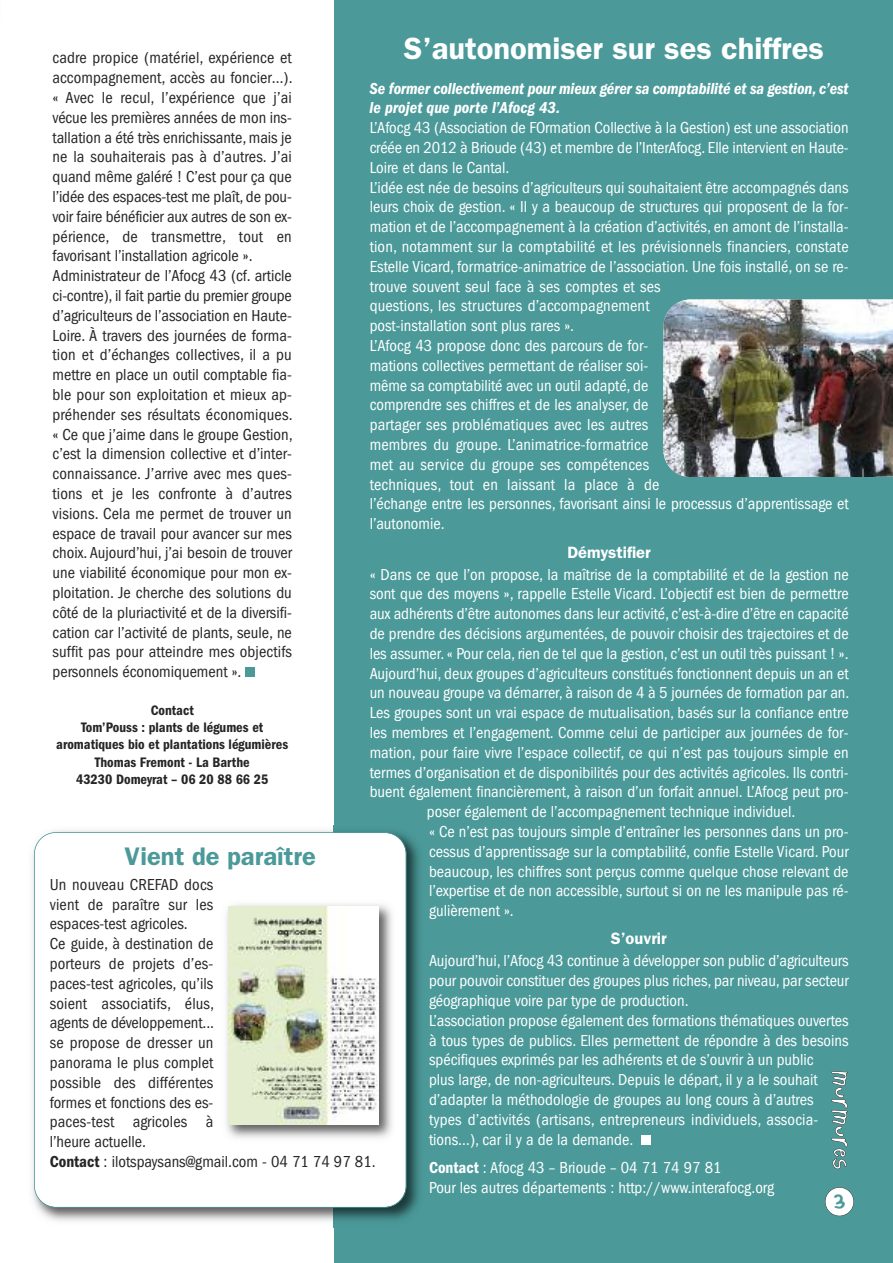
<style>
.page{position:relative;width:893px;height:1263px;background:#fff}
.page>*{position:absolute;margin:0;border:0;box-sizing:border-box;transform-origin:0 0}
.t1{font:600 30.9px "ITC Franklin Gothic Std";color:#fff}
.t2{font:600 25.5px "ITC Franklin Gothic Std";color:#4b9999}
.t3{font:condensed 16.5px/19.8px "ITC Franklin Gothic Std";color:#fff}
.t4{font:condensed 16.5px/19.8px "ITC Franklin Gothic Std";color:#272627}
.t5{font:16.5px/19.8px "ITC Franklin Gothic Std Dm Cd It";letter-spacing:-.005em;color:#fff}
.t6{font:600 16.5px "ITC Franklin Gothic Std";color:#fff}
.t7{font:15.15px "Childs Play Age Six";color:#4b9999}
.t8{font:14.25px/17.1px "ITC Franklin Gothic Std Dm Cd";color:#272627;text-align:center}
.s1{font-family:"ITC Franklin Gothic Std Dm Cd";font-stretch:normal}
</style>
<div class="page">
<div style="left:334px;top:0;width:559px;height:1263px;background:#4b9999"></div>
<div style="left:641px;top:1135px;width:10px;height:9px;background:#fff"></div>
<div style="left:245px;top:667px;width:10px;height:10px;background:#4b9999"></div>
<img style="left:32px;top:825px;width:387px;height:402px">
<div style="left:35px;top:833px;width:371px;height:374px;background:#fff;border-radius:21px"></div>
<div style="left:34px;top:832px;width:373px;height:376px;border:2px solid #4b9999;border-radius:22px"></div>
<img style="left:663px;top:299px;width:230px;height:178px">
<img style="left:226px;top:904px;width:166px;height:234px">
<img style="left:228px;top:907px;width:150px;height:218px">
<div style="left:825px;top:1187px;width:29px;height:29px;background:#fff;border-radius:50%"></div>
<div style="left:825px;top:1187px;width:29px;height:29px;border:1px solid #272627;border-radius:50%"></div>
<svg style="left:831px;top:1071px;width:17px;height:98px"></svg>
<p class="t4" style="left:53px;top:49px;width:241px">cadre propice (matériel, expérience et</p>
<h1 class="t1" style="left:404px;top:38px;width:421px">S’autonomiser sur ses chiffres</h1>
<p class="t4" style="left:53px;top:69px;width:242px">accompagnement, accès au foncier…). « Avec le recul, l’expérience que j’ai vécue les premières années de mon ins&shy;tallation a été très enrichissante, mais je ne la souhaiterais pas à d’autres. J’ai quand même galéré ! C’est pour ça que l’idée des espaces-test me plaît, de pou&shy;voir faire bénéficier aux autres de son ex&shy;périence, de transmettre, tout en favorisant l’installation agricole ».<br>Administrateur de l’Afocg 43 (cf. article ci-contre), il fait partie du premier groupe d’agriculteurs de l’association en Haute-Loire. À travers des journées de forma&shy;tion et d’échanges collectives, il a pu mettre en place un outil comptable fia&shy;ble pour son exploitation et mieux ap&shy;préhender ses résultats économiques. « Ce que j’aime dans le groupe Gestion, c’est la dimension collective et d’inter&shy;connaissance. J’arrive avec mes ques&shy;tions et je les confronte à d’autres visions. Cela me permet de trouver un espace de travail pour avancer sur mes choix. Aujourd’hui, j’ai besoin de trouver une viabilité économique pour mon ex&shy;ploitation. Je cherche des solutions du côté de la pluriactivité et de la diversifi&shy;cation car l’activité de plants, seule, ne suffit pas pour atteindre mes objectifs personnels économiquement ».</p>
<p class="t8" style="left:56px;top:703px;width:233px">Contact<br>Tom’Pouss : plants de légumes et aromatiques bio et plantations légumières<br>Thomas Fremont - La Barthe<br>43230 Domeyrat – 06 20 88 66 25</p>
<p class="t5" style="left:370px;top:79px;width:480px">Se former collectivement pour mieux gérer sa comptabilité et sa gestion, c’est le projet que porte l’Afocg 43.</p>
<p class="t3" style="left:370px;top:119px;width:480px">L’Afocg 43 (Association de FOrmation Collective à la Gestion) est une association créée en 2012 à Brioude (43) et membre de l’InterAfocg. Elle intervient en Haute-Loire et dans le Cantal.<br>L’idée est née de besoins d’agriculteurs qui souhaitaient être accompagnés dans leurs choix de gestion. « Il y a beaucoup de structures qui proposent de la for&shy;mation et de l’accompagnement à la création d’activités, en amont de l’installa&shy;tion, notamment sur la comptabilité et les prévisionnels financiers, constate Estelle Vicard, formatrice-animatrice de l’association. Une fois installé, on se re&shy;trouve souvent seul face à ses comptes et ses<br>questions, les structures d’accompagnement<br>post-installation sont plus rares ».<br>L’Afocg 43 propose donc des parcours de for-<br>mations collectives permettant de réaliser soi-<br>même sa comptabilité avec un outil adapté, de<br>comprendre ses chiffres et de les analyser, de<br>partager ses problématiques avec les autres<br>membres du groupe. L’animatrice-formatrice<br>met au service du groupe ses compétences<br>techniques, tout en laissant la place à de<br>l’échange entre les personnes, favorisant ainsi le processus d’apprentissage et l’autonomie.</p>
<p class="t6" style="left:567px;top:546px;width:85px">Démystifier</p>
<p class="t3" style="left:370px;top:565px;width:480px">« Dans ce que l’on propose, la maîtrise de la comptabilité et de la gestion ne</p>
<p class="t3" style="left:370px;top:585px;width:480px">sont que des moyens », rappelle Estelle Vicard. L’objectif est bien de permettre</p>
<p class="t3" style="left:370px;top:605px;width:480px">aux adhérents d’être autonomes dans leur activité, c’est-à-dire d’être en capacité</p>
<p class="t3" style="left:370px;top:625px;width:480px">de prendre des décisions argumentées, de pouvoir choisir des trajectoires et de</p>
<p class="t3" style="left:370px;top:645px;width:480px">les assumer. « Pour cela, rien de tel que la gestion, c’est un outil très puissant ! ».</p>
<p class="t3" style="left:370px;top:664px;width:480px">Aujourd’hui, deux groupes d’agriculteurs constitués fonctionnent depuis un an et</p>
<p class="t3" style="left:370px;top:684px;width:481px">un nouveau groupe va démarrer, à raison de 4 à 5 journées de formation par an.</p>
<p class="t3" style="left:370px;top:704px;width:480px">Les groupes sont un vrai espace de mutualisation, basés sur la confiance entre</p>
<p class="t3" style="left:370px;top:724px;width:480px">les membres et l’engagement. Comme celui de participer aux journées de for-</p>
<p class="t3" style="left:370px;top:744px;width:480px">mation, pour faire vivre l’espace collectif, ce qui n’est pas toujours simple en</p>
<p class="t3" style="left:370px;top:763px;width:480px">termes d’organisation et de disponibilités pour des activités agricoles. Ils contri-</p>
<p class="t3" style="left:370px;top:783px;width:480px">buent également financièrement, à raison d’un forfait annuel. L’Afocg peut pro-</p>
<p class="t3" style="left:427px;top:803px;width:370px">poser également de l’accompagnement technique individuel.</p>
<p class="t3" style="left:429px;top:823px;width:421px">« Ce n’est pas toujours simple d’entraîner les personnes dans un pro-</p>
<p class="t3" style="left:429px;top:843px;width:421px">cessus d’apprentissage sur la comptabilité, confie Estelle Vicard. Pour</p>
<p class="t3" style="left:429px;top:862px;width:421px">beaucoup, les chiffres sont perçus comme quelque chose relevant de</p>
<p class="t3" style="left:429px;top:882px;width:421px">l’expertise et de non accessible, surtout si on ne les manipule pas ré-</p>
<p class="t3" style="left:429px;top:902px;width:86px">gulièrement ».</p>
<p class="t6" style="left:611px;top:933px;width:58px">S’ouvrir</p>
<p class="t3" style="left:429px;top:952px;width:421px">Aujourd’hui, l’Afocg 43 continue à développer son public d’agriculteurs pour pouvoir constituer des groupes plus riches, par niveau, par secteur géographique voire par type de production.<br>L’association propose également des formations thématiques ouvertes à tous types de publics. Elles permettent de répondre à des besoins spécifiques exprimés par les adhérents et de s’ouvrir à un public<br>plus large, de non-agriculteurs. Depuis le départ, il y a le souhait d’adapter la méthodologie de groupes au long cours à d’autres types d’activités (artisans, entrepreneurs individuels, associa&shy;tions…), car il y a de la demande.</p>
<p class="t3" style="left:429px;top:1159px;width:347px"><span class="s1">Contact</span> : Afocg 43 – Brioude – 04 71 74 97 81<br>Pour les autres départements : http://www.interafocg.org</p>
<h2 class="t2" style="left:125px;top:848px;width:193px">Vient de paraître</h2>
<p class="t4" style="left:50px;top:876px;width:328px">Un nouveau CREFAD docs<br>vient de paraître sur les<br>espaces-test agricoles.<br>Ce guide, à destination de<br>porteurs de projets d’es-<br>paces-test agricoles, qu’ils<br>soient associatifs, élus,<br>agents de développement...<br>se propose de dresser un<br>panorama le plus complet<br>possible des différentes<br>formes et fonctions des es-<br>paces-test agricoles à<br>l’heure actuelle.<br><span class="s1">Contact</span> : ilotspaysans@gmail.com - 04 71 74 97 81.</p>
<p class="t7" style="left:834px;top:1195px;width:13px">3</p>
</div>
